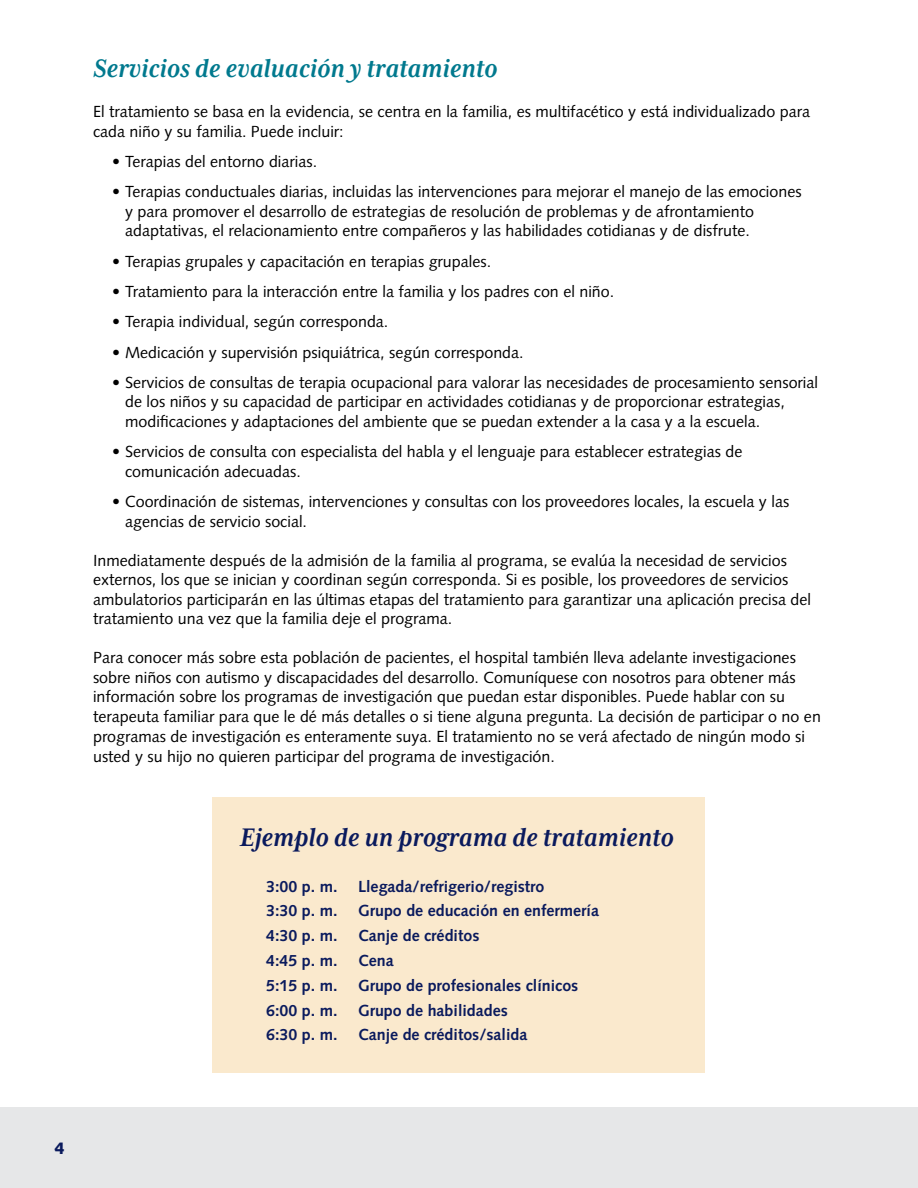
<style>
.page{position:relative;width:918px;height:1188px;background:#fff}
.page>*{position:absolute;margin:0;border:0;box-sizing:border-box;transform-origin:0 0}
.t1{font:italic 700 29.25px "Mrs Eaves XL Serif Nar OT";color:#00798e}
.t2{font:italic 700 29.25px "Mrs Eaves XL Serif Nar OT";color:#0a1a5d}
.t3{font:900 16.5px "Syntax";color:#0a1a5d}
.t4{font:16.05px/19.5px "Syntax";color:#000}
.t5{font:700 16.05px "Syntax";color:#0a1a5d}
</style>
<div class="page">
<div style="left:0;top:1107px;width:918px;height:81px;background:#e6e7e8"></div>
<div style="left:213px;top:797px;width:492px;height:276px;background:#fae9cd"></div>
<h1 class="t1" style="left:93px;top:54px;width:406px">Servicios de evaluación y tratamiento</h1>
<p class="t4" style="left:93px;top:102px;width:719px">El tratamiento se basa en la evidencia, se centra en la familia, es multifacético y está individualizado para cada niño y su familia. Puede incluir:</p>
<p class="t4" style="left:112px;top:152px;width:206px">• Terapias del entorno diarias.</p>
<p class="t4" style="left:125px;top:182px;width:678px;text-indent:-13px">• Terapias conductuales diarias, incluidas las intervenciones para mejorar el manejo de las emociones y para promover el desarrollo de estrategias de resolución de problemas y de afrontamiento adaptativas, el relacionamiento entre compañeros y las habilidades cotidianas y de disfrute.</p>
<p class="t4" style="left:112px;top:251px;width:380px">• Terapias grupales y capacitación en terapias grupales.</p>
<p class="t4" style="left:112px;top:282px;width:503px">• Tratamiento para la interacción entre la familia y los padres con el niño.</p>
<p class="t4" style="left:112px;top:312px;width:278px">• Terapia individual, según corresponda.</p>
<p class="t4" style="left:112px;top:342px;width:413px">• Medicación y supervisión psiquiátrica, según corresponda.</p>
<p class="t4" style="left:125px;top:373px;width:695px;text-indent:-13px">• Servicios de consultas de terapia ocupacional para valorar las necesidades de procesamiento sensorial de los niños y su capacidad de participar en actividades cotidianas y de proporcionar estrategias, modificaciones y adaptaciones del ambiente que se puedan extender a la casa y a la escuela.</p>
<p class="t4" style="left:125px;top:442px;width:619px;text-indent:-13px">• Servicios de consulta con especialista del habla y el lenguaje para establecer estrategias de comunicación adecuadas.</p>
<p class="t4" style="left:125px;top:492px;width:666px;text-indent:-13px">• Coordinación de sistemas, intervenciones y consultas con los proveedores locales, la escuela y las agencias de servicio social.</p>
<p class="t4" style="left:93px;top:550px;width:719px">Inmediatamente después de la admisión de la familia al programa, se evalúa la necesidad de servicios externos, los que se inician y coordinan según corresponda. Si es posible, los proveedores de servicios ambulatorios participarán en las últimas etapas del tratamiento para garantizar una aplicación precisa del tratamiento una vez que la familia deje el programa.</p>
<p class="t4" style="left:93px;top:648px;width:729px;line-height:20px">Para conocer más sobre esta población de pacientes, el hospital también lleva adelante investigaciones sobre niños con autismo y discapacidades del desarrollo. Comuníquese con nosotros para obtener más información sobre los programas de investigación que puedan estar disponibles. Puede hablar con su terapeuta familiar para que le dé más detalles o si tiene alguna pregunta. La decisión de participar o no en programas de investigación es enteramente suya. El tratamiento no se verá afectado de ningún modo si usted y su hijo no quieren participar del programa de investigación.</p>
<h1 class="t2" style="left:240px;top:823px;width:436px">Ejemplo de un programa de tratamiento</h1>
<p class="t5" style="left:266px;top:877px;width:73px">3:00 p. m.</p>
<p class="t5" style="left:358px;top:877px;width:188px">Llegada/refrigerio/registro</p>
<p class="t5" style="left:266px;top:902px;width:73px">3:30 p. m.</p>
<p class="t5" style="left:358px;top:902px;width:242px">Grupo de educación en enfermería</p>
<p class="t5" style="left:266px;top:926px;width:73px">4:30 p. m.</p>
<p class="t5" style="left:358px;top:926px;width:123px">Canje de créditos</p>
<p class="t5" style="left:266px;top:951px;width:73px">4:45 p. m.</p>
<p class="t5" style="left:358px;top:951px;width:37px">Cena</p>
<p class="t5" style="left:266px;top:976px;width:73px">5:15 p. m.</p>
<p class="t5" style="left:358px;top:976px;width:222px">Grupo de profesionales clínicos</p>
<p class="t5" style="left:266px;top:1001px;width:73px">6:00 p. m.</p>
<p class="t5" style="left:358px;top:1001px;width:151px">Grupo de habilidades</p>
<p class="t5" style="left:266px;top:1026px;width:73px">6:30 p. m.</p>
<p class="t5" style="left:358px;top:1026px;width:171px">Canje de créditos/salida</p>
<p class="t3" style="left:54px;top:1138px;width:12px">4</p>
</div>
